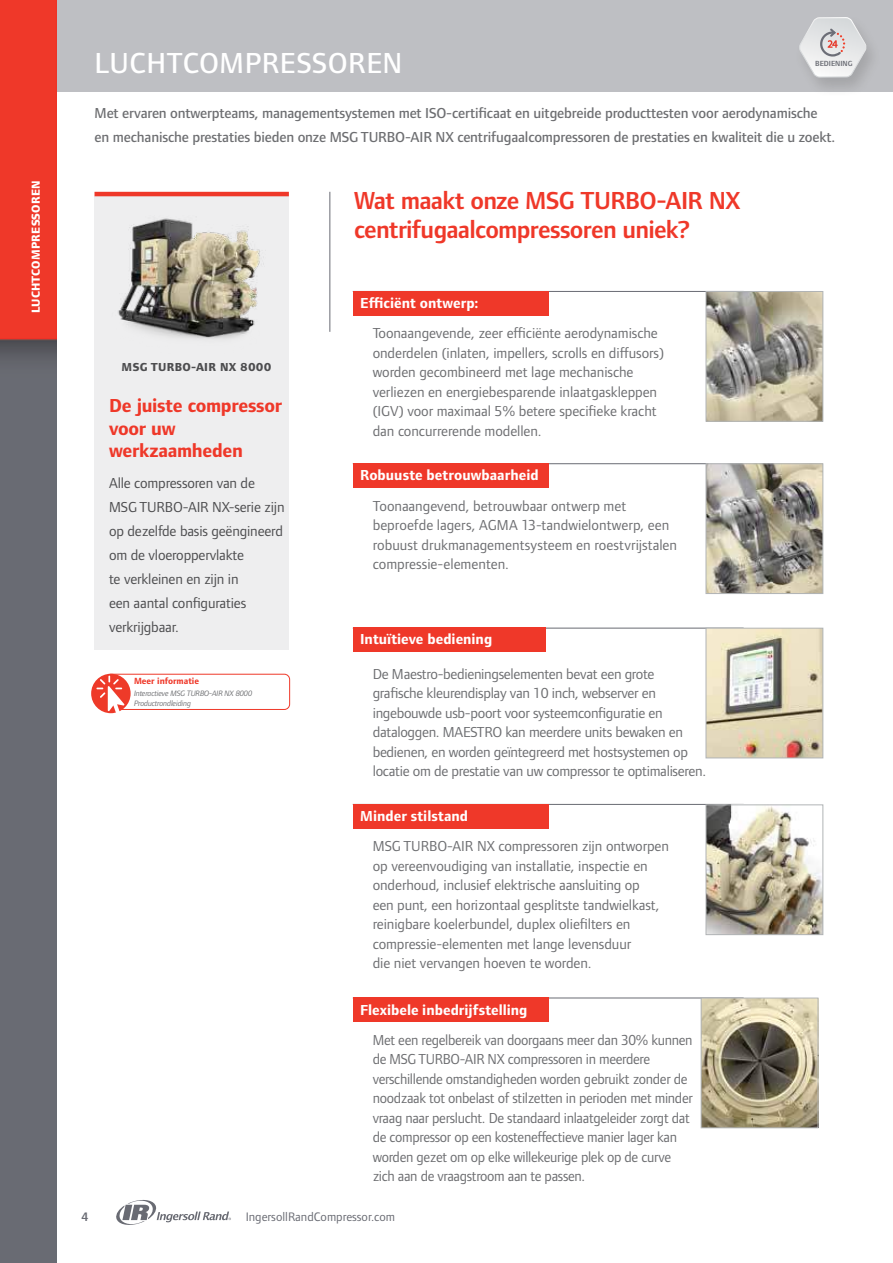
<style>
.page{position:relative;width:893px;height:1263px;background:#fff}
.page>*{position:absolute;margin:0;border:0;box-sizing:border-box;transform-origin:0 0}
.t1{font:500 30px "Foundry Form Sans";letter-spacing:.015em;color:#fff}
.t2{font:600 25.5px/28.5px "Foundry Form Sans";letter-spacing:-.03em;color:#ef3829}
.t3{font:700 19.5px/22.5px "Foundry Form Sans";letter-spacing:-.015em;color:#ef3829}
.t4{font:15px/19.5px "Foundry Form Sans";letter-spacing:-.015em;color:#6d6e71}
.t5{font:500 15px/24px "Foundry Form Sans";letter-spacing:-.01em;color:#6d6e71}
.t6{font:15px/24px "Foundry Form Sans";letter-spacing:-.01em;color:#4d4d4f}
.t7{font:700 15px "Foundry Form Sans";color:#fff}
.t8{font:12.75px "Foundry Form Sans";color:#696b73}
.t9{font:600 12.75px "Foundry Form Sans";color:#696b73}
.t10{font:800 12px "Foundry Form Sans";letter-spacing:.02em;color:#4d4d4f}
.t11{font:800 12px "Foundry Form Sans";letter-spacing:.02em;color:#fff}
.t12{font:700 9.3px "Foundry Form Sans";color:#ef3829}
.t13{font:italic 8.1px/10.4px "Foundry Form Sans";letter-spacing:-.02em;color:#6d6e71}
.t14{font:600 7.65px "Foundry Form Sans";color:#6a6c74}
</style>
<div class="page">
<div style="left:56px;top:0;width:837px;height:92px;background:#bebfc3"></div>
<svg style="left:116px;top:1199px;width:115px;height:26px"></svg>
<img style="left:0;top:0;width:56px;height:1263px">
<hr style="left:94px;top:192px;width:195px;height:4px;background:#ef3829">
<div style="left:94px;top:197px;width:195px;height:453px;background:#eeeeef"></div>
<img style="left:102px;top:200px;width:176px;height:160px">
<hr style="left:330px;top:192px;width:1px;height:140px;background:#696b73">
<img style="left:791px;top:13px;width:93px;height:79px">
<svg style="left:798px;top:17px;width:70px;height:61px"></svg>
<hr style="left:353px;top:463px;width:391px;height:1px;background:#696b73">
<div style="left:353px;top:463px;width:196px;height:25px;background:#ef3829"></div>
<img style="left:708px;top:465px;width:113px;height:127px">
<div style="left:706px;top:463px;width:117px;height:131px;border:1px solid #b1b4b6"></div>
<hr style="left:353px;top:291px;width:391px;height:1px;background:#696b73">
<div style="left:353px;top:291px;width:196px;height:24px;background:#ef3829"></div>
<img style="left:708px;top:293px;width:113px;height:127px">
<div style="left:706px;top:291px;width:117px;height:131px;border:1px solid #b1b4b6"></div>
<hr style="left:353px;top:628px;width:391px;height:1px;background:#696b73">
<div style="left:353px;top:628px;width:193px;height:24px;background:#ef3829"></div>
<img style="left:708px;top:630px;width:113px;height:126px">
<div style="left:706px;top:628px;width:117px;height:130px;border:1px solid #b1b4b6"></div>
<hr style="left:353px;top:804px;width:391px;height:1px;background:#696b73">
<div style="left:353px;top:804px;width:196px;height:24px;background:#ef3829"></div>
<img style="left:708px;top:806px;width:113px;height:127px">
<div style="left:706px;top:804px;width:117px;height:131px;border:1px solid #b1b4b6"></div>
<hr style="left:353px;top:997px;width:391px;height:1px;background:#696b73">
<div style="left:353px;top:997px;width:196px;height:25px;background:#ef3829"></div>
<img style="left:703px;top:999px;width:113px;height:127px">
<div style="left:701px;top:997px;width:117px;height:131px;border:1px solid #b1b4b6"></div>
<div style="left:105px;top:674px;width:185px;height:36px;border:1px solid #ef3829;border-radius:5px"></div>
<div style="left:91px;top:674px;width:40px;height:39px;background:#ee3a29;border-radius:50%"></div>
<svg style="left:96px;top:676px;width:28px;height:37px"></svg>
<p class="t11" style="left:29px;top:313px;width:135px;rotate:-90deg">LUCHTCOMPRESSOREN</p>
<h1 class="t1" style="left:94px;top:47px;width:309px">LUCHTCOMPRESSOREN</h1>
<p class="t5" style="left:94px;top:101px;width:742px">Met ervaren ontwerpteams, managementsystemen met ISO-certificaat en uitgebreide producttesten voor aerodynamische en mechanische prestaties bieden onze MSG TURBO-AIR NX centrifugaalcompressoren de prestaties en kwaliteit die u zoekt.</p>
<p class="t14" style="left:815px;top:59px;width:39px">BEDIENING</p>
<h2 class="t2" style="left:354px;top:187px;width:388px">Wat maakt onze MSG TURBO-AIR NX centrifugaalcompressoren uniek?</h2>
<p class="t10" style="left:122px;top:360px;width:151px">MSG TURBO-AIR NX 8000</p>
<h3 class="t3" style="left:109px;top:395px;width:174px">De juiste compressor voor uw werkzaamheden</h3>
<p class="t6" style="left:109px;top:471px;width:177px">Alle compressoren van de<br>MSG TURBO-AIR NX-serie zijn op dezelfde basis geëngineerd om de vloeroppervlakte<br>te verkleinen en zijn in<br>een aantal configuraties verkrijgbaar.</p>
<p class="t12" style="left:134px;top:675px;width:67px">Meer informatie</p>
<p class="t13" style="left:134px;top:688px;width:120px">Interactieve MSG TURBO-AIR NX 8000<br>Productrondleiding</p>
<p class="t7" style="left:360px;top:294px;width:120px">Efficiënt ontwerp:</p>
<p class="t4" style="left:373px;top:323px;width:293px">Toonaangevende, zeer efficiënte aerodynamische onderdelen (inlaten, impellers, scrolls en diffusors) worden gecombineerd met lage mechanische verliezen en energiebesparende inlaatgaskleppen (IGV) voor maximaal 5% betere specifieke kracht dan concurrerende modellen.</p>
<p class="t7" style="left:360px;top:466px;width:180px">Robuuste betrouwbaarheid</p>
<p class="t4" style="left:373px;top:496px;width:306px">Toonaangevend, betrouwbaar ontwerp met beproefde lagers, AGMA 13-tandwielontwerp, een robuust drukmanagementsysteem en roestvrijstalen compressie-elementen.</p>
<p class="t7" style="left:360px;top:631px;width:134px">Intuïtieve bediening</p>
<p class="t4" style="left:373px;top:664px;width:335px">De Maestro-bedieningselementen bevat een grote grafische kleurendisplay van 10 inch, webserver en ingebouwde usb-poort voor systeemconfiguratie en dataloggen. MAESTRO kan meerdere units bewaken en bedienen, en worden geïntegreerd met hostsystemen op locatie om de prestatie van uw compressor te optimaliseren.</p>
<p class="t7" style="left:360px;top:807px;width:110px">Minder stilstand</p>
<p class="t4" style="left:373px;top:836px;width:298px">MSG TURBO-AIR NX compressoren zijn ontworpen op vereenvoudiging van installatie, inspectie en onderhoud, inclusief elektrische aansluiting op<br>een punt, een horizontaal gesplitste tandwielkast, reinigbare koelerbundel, duplex oliefilters en compressie-elementen met lange levensduur<br>die niet vervangen hoeven te worden.</p>
<p class="t7" style="left:360px;top:1001px;width:169px">Flexibele inbedrijfstelling</p>
<p class="t4" style="left:373px;top:1030px;width:322px">Met een regelbereik van doorgaans meer dan 30% kunnen de MSG TURBO-AIR NX compressoren in meerdere verschillende omstandigheden worden gebruikt zonder de noodzaak tot onbelast of stilzetten in perioden met minder vraag naar perslucht. De standaard inlaatgeleider zorgt dat de compressor op een kosteneffectieve manier lager kan worden gezet om op elke willekeurige plek op de curve zich aan de vraagstroom aan te passen.</p>
<p class="t9" style="left:81px;top:1209px;width:9px">4</p>
<p class="t8" style="left:246px;top:1209px;width:151px">IngersollRandCompressor.com</p>
</div>
